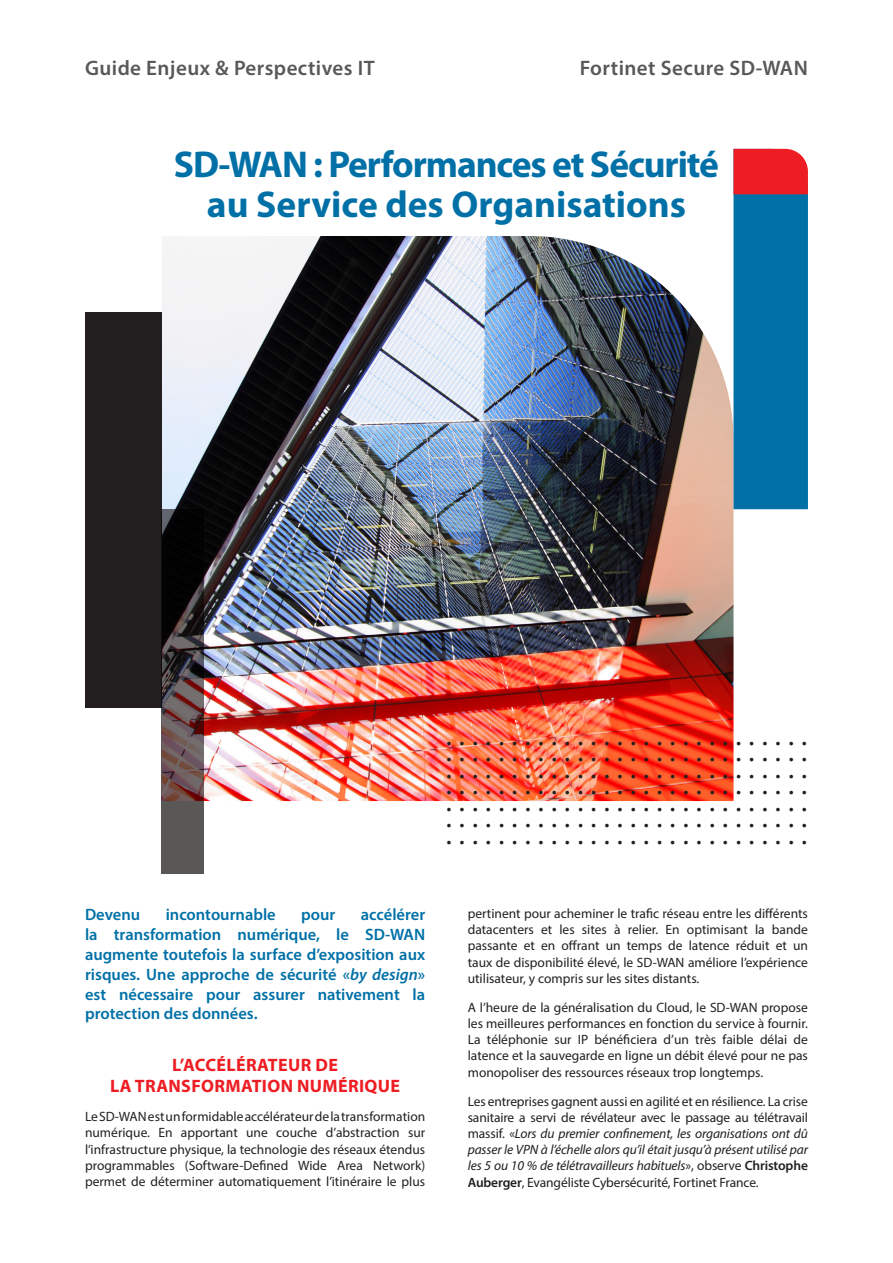
<style>
.page{position:relative;width:893px;height:1263px;background:#fff}
.page>*{position:absolute;margin:0;border:0;box-sizing:border-box;transform-origin:0 0}
.t1{font:700 37.5px/40.5px "Myriad Pro";letter-spacing:-.01em;color:#0070a7;text-align:center}
.t2{font:31.5px "Minion Pro";color:#231f20}
.t3{font:600 21px "Myriad Pro";letter-spacing:.02em;color:#57585a}
.t4{font:700 18px/21.6px "Myriad Pro";letter-spacing:.02em;color:#ee1d23;text-align:center}
.t5{font:600 16.5px/19.8px "Myriad Pro";color:#0070a7;text-align:justify}
.t6{font:13.5px/16.2px "Myriad Pro";color:#231f20;text-align:justify}
.s1{font-style:italic}
.s2{font-weight:600}
</style>
<div class="page">
<img style="left:162px;top:236px;width:571px;height:565px">
<svg style="left:733px;top:149px;width:75px;height:360px;background:#226998"></svg>
<div style="left:85px;top:313px;width:77px;height:395px;background:#231f20"></div>
<svg style="left:162px;top:509px;width:42px;height:365px;background:#423738"></svg>
<h3 class="t3" style="left:85px;top:55px;width:291px">Guide Enjeux &amp; Perspectives IT</h3>
<h3 class="t3" style="left:580px;top:55px;width:230px">Fortinet Secure SD-WAN</h3>
<h1 class="t1" style="left:174px;top:143px;width:547px">SD-WAN : Performances et Sécurité au Service des Organisations</h1>
<h2 class="t2" style="left:445px;top:714px;width:364px">. . . . . . . . . . . . . . . . . . . . . . . . . . . .</h2>
<h2 class="t2" style="left:445px;top:730px;width:364px">. . . . . . . . . . . . . . . . . . . . . . . . . . . .</h2>
<h2 class="t2" style="left:445px;top:747px;width:364px">. . . . . . . . . . . . . . . . . . . . . . . . . . . .</h2>
<h2 class="t2" style="left:445px;top:763px;width:364px">. . . . . . . . . . . . . . . . . . . . . . . . . . . .</h2>
<h2 class="t2" style="left:445px;top:780px;width:364px">. . . . . . . . . . . . . . . . . . . . . . . . . . . .</h2>
<h2 class="t2" style="left:445px;top:796px;width:364px">. . . . . . . . . . . . . . . . . . . . . . . . . . . .</h2>
<h2 class="t2" style="left:445px;top:813px;width:364px">. . . . . . . . . . . . . . . . . . . . . . . . . . . .</h2>
<p class="t5" style="left:85px;top:904px;width:342px;text-indent:276px">accélérer la transformation numérique, le SD-WAN augmente toutefois la surface d’exposition aux risques. Une approche de sécurité «<span class="s1">by design</span>» est nécessaire pour assurer nativement la protection des données.</p>
<h3 class="t4" style="left:110px;top:1053px;width:291px">L’ACCÉLÉRATEUR DE<br>LA TRANSFORMATION NUMÉRIQUE</h3>
<p class="t6" style="left:85px;top:1108px;width:342px">Le SD-WAN est un formidable accélérateur de la transformation numérique. En apportant une couche d’abstraction sur l’infrastructure physique, la technologie des réseaux étendus programmables (Software-Defined Wide Area Network) permet de déterminer automatiquement l’itinéraire le plus</p>
<p class="t5" style="left:85px;top:904px;width:57px">Devenu</p>
<p class="t5" style="left:166px;top:904px;width:112px">incontournable</p>
<p class="t5" style="left:301px;top:904px;width:36px">pour</p>
<p class="t6" style="left:468px;top:905px;width:342px">pertinent pour acheminer le trafic réseau entre les différents datacenters et les sites à relier. En optimisant la bande passante et en offrant un temps de latence réduit et un taux de disponibilité élevé, le SD-WAN améliore l’expérience utilisateur, y compris sur les sites distants.</p>
<p class="t6" style="left:468px;top:999px;width:342px">A l’heure de la généralisation du Cloud, le SD-WAN propose les meilleures performances en fonction du service à fournir.<br>La téléphonie sur IP bénéficiera d’un très faible délai de latence et la sauvegarde en ligne un débit élevé pour ne pas monopoliser des ressources réseaux trop longtemps.</p>
<p class="t6" style="left:468px;top:1093px;width:342px">Les entreprises gagnent aussi en agilité et en résilience. La crise sanitaire a servi de révélateur avec le passage au télétravail massif. «<span class="s1">Lors du premier confinement, les organisations ont dû passer le VPN à l’échelle alors qu’il était jusqu’à présent utilisé par les 5 ou 10 % de télétravailleurs habituels</span>», observe <span class="s2">Christophe Auberger</span>, Evangéliste Cybersécurité, Fortinet France.</p>
</div>
